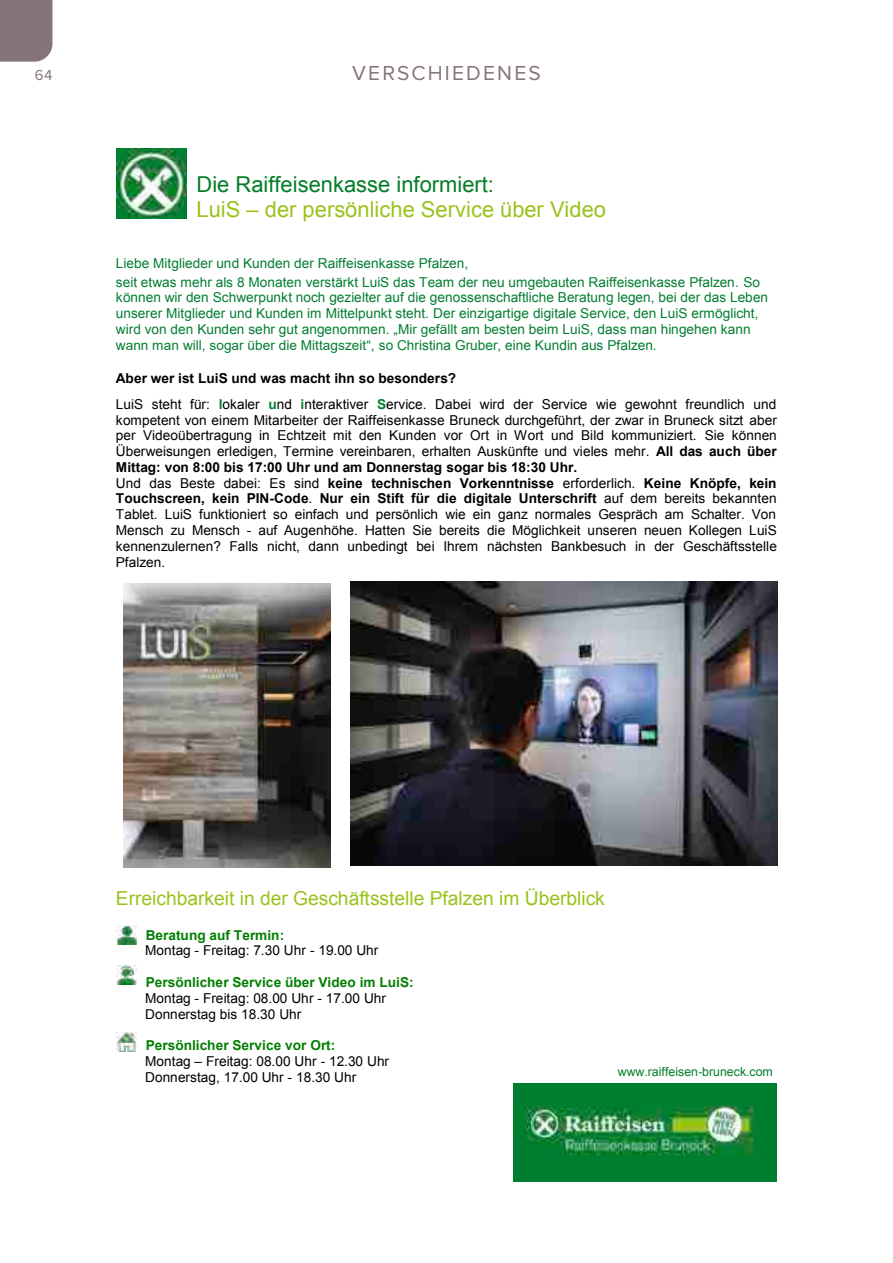
<style>
.page{position:relative;width:893px;height:1263px;background:#fff}
.page>*{position:absolute;margin:0;border:0;box-sizing:border-box;transform-origin:0 0}
.t1{font:21.9px/25.2px "Arial";color:#9bc21b}
.t2{font:21px "Proxima Nova";letter-spacing:.1em;color:#85747c}
.t3{font:19.2px "Arial";color:#9bc21b}
.t4{font:15px "Proxima Nova";color:#85747c}
.t5{font:13.65px/15.8px "Arial";color:#000}
.t6{font:13.65px/15.8px "Arial";color:#037e31}
.t7{font:12.3px "Arial";letter-spacing:.005em;color:#037e28}
.s1{color:#037e28}
.s2{font-style:inherit}
.s3{font-weight:700}
.s4{font-weight:700;color:#037e31}
.s5{font-weight:700;color:#007f00}
</style>
<div class="page">
<img style="left:116px;top:149px;width:70px;height:70px">
<img style="left:117px;top:1032px;width:19px;height:19px">
<img style="left:117px;top:965px;width:19px;height:19px">
<img style="left:117px;top:925px;width:19px;height:19px">
<img style="left:123px;top:584px;width:207px;height:284px">
<img style="left:351px;top:581px;width:426px;height:285px">
<img style="left:513px;top:1083px;width:264px;height:99px">
<div style="left:0;top:0;width:52px;height:62px;background:#85747c"></div>
<p class="t4" style="left:35px;top:66px;width:19px">64</p>
<h2 class="t2" style="left:352px;top:61px;width:190px">VERSCHIEDENES</h2>
<p class="t1" style="left:197px;top:171px;width:411px"><span class="s1">Die Raiffeisenkasse informiert:<br></span>LuiS <span class="s2">–</span> der persönliche Service über Video</p>
<p class="t6" style="left:116px;top:255px;width:646px;line-height:18.1px">Liebe Mitglieder und Kunden der Raiffeisenkasse Pfalzen,<br>seit etwas mehr als 8 Monaten verstärkt LuiS das Team der neu umgebauten Raiffeisenkasse Pfalzen. So</p>
<p class="t6" style="left:116px;top:290px;width:654px">können wir den Schwerpunkt noch gezielter auf die genossenschaftliche Beratung legen, bei der das Leben unserer Mitglieder und Kunden im Mittelpunkt steht. Der einzigartige digitale Service, den LuiS ermöglicht, wird von den Kunden sehr gut angenommen. <span class="s2">„Mir gefällt am be</span>sten beim LuiS, dass man hingehen kann <span class="s2">wann man will, sogar über die Mittagszeit“,</span> so Christina Gruber, eine Kundin aus Pfalzen.</p>
<p class="t5" style="left:116px;top:366px;width:662px;line-height:25.2px"><span class="s3">Aber wer ist LuiS und was macht ihn so besonders?<br></span>LuiS steht für: <span class="s4">l</span>okaler <span class="s4">u</span>nd <span class="s4">i</span>nteraktiver <span class="s4">S</span>ervice. Dabei wird der Service wie gewohnt freundlich und</p>
<p class="t5" style="left:116px;top:412px;width:663px">kompetent von einem Mitarbeiter der Raiffeisenkasse Bruneck durchgeführt, der zwar in Bruneck sitzt aber per Videoübertragung in Echtzeit mit den Kunden vor Ort in Wort und Bild kommuniziert. Sie können Überweisungen erledigen, Termine vereinbaren, erhalten Auskünfte und vieles mehr. <span class="s3">All das auch über Mittag: von 8:00 bis 17:00 Uhr und am Donnerstag sogar bis 18:30 Uhr.<br></span>Und das Beste dabei: Es sind <span class="s3">keine technischen Vorkenntnisse</span> erforderlich. <span class="s3">Keine Knöpfe, kein Touchscreen, kein PIN-Code</span>. <span class="s3">Nur ein Stift für die digitale Unterschrift</span> auf dem bereits bekannten Tablet. LuiS funktioniert so einfach und persönlich wie ein ganz normales Gespräch am Schalter. Von Mensch zu Mensch - auf Augenhöhe. Hatten Sie bereits die Möglichkeit unseren neuen Kollegen LuiS kennenzulernen? Falls nicht, dann unbedingt bei Ihrem nächsten Bankbesuch in der Geschäftsstelle Pfalzen.</p>
<p class="t3" style="left:116px;top:886px;width:490px">Erreichbarkeit in der Geschäftsstelle Pfalzen im Überblick</p>
<p class="t5" style="left:145px;top:927px;width:235px"><span class="s5">Beratung auf Termin:<br></span>Montag - Freitag: 7.30 Uhr - 19.00 Uhr</p>
<p class="t5" style="left:145px;top:974px;width:270px"><span class="s5">Persönlicher Service über Video im LuiS:<br></span>Montag - Freitag: 08.00 Uhr - 17.00 Uhr<br>Donnerstag bis 18.30 Uhr</p>
<p class="t5" style="left:145px;top:1037px;width:245px"><span class="s5">Persönlicher Service vor Ort:<br></span>Montag <span class="s2">–</span> Freitag: 08.00 Uhr - 12.30 Uhr<br>Donnerstag, 17.00 Uhr - 18.30 Uhr</p>
<p class="t7" style="left:618px;top:1063px;width:157px">www.raiffeisen-bruneck.com</p>
</div>
